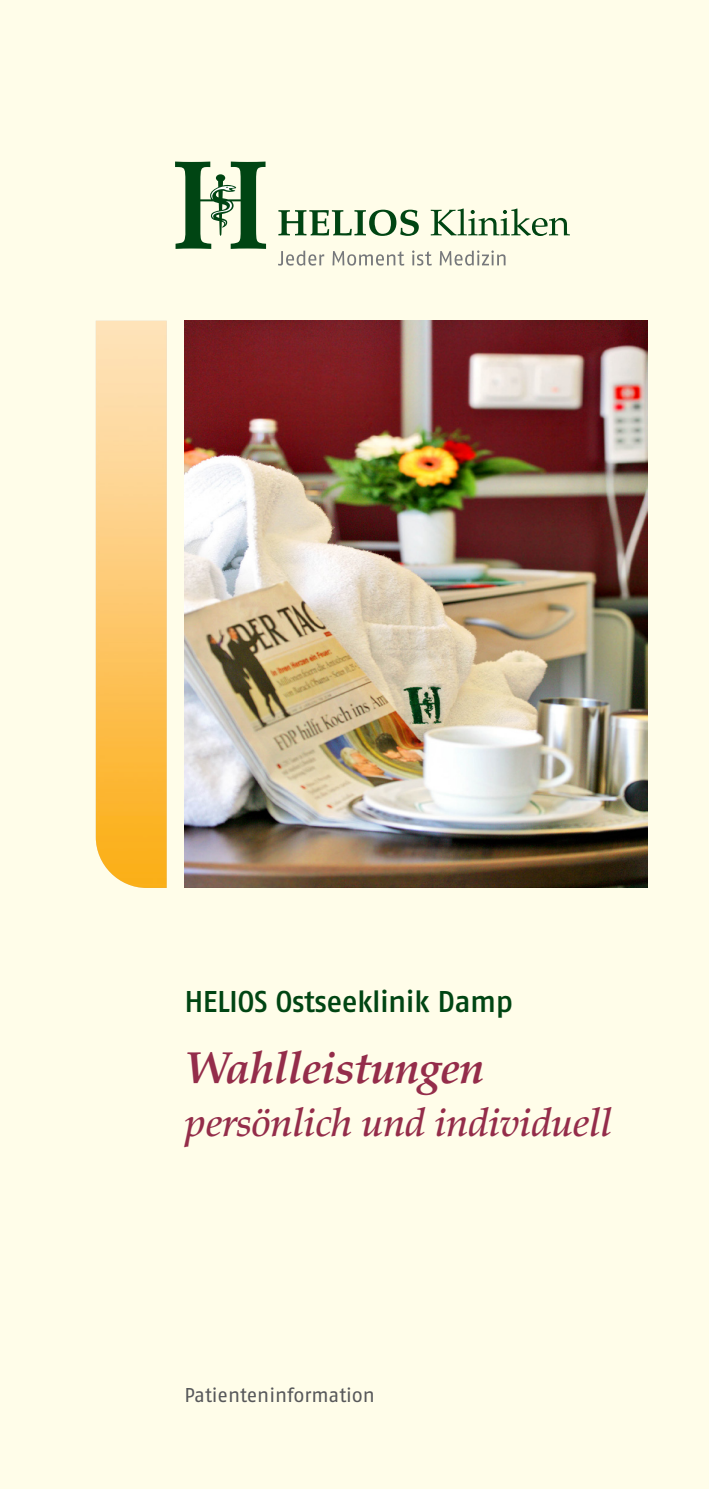
<style>
.page{position:relative;width:709px;height:1489px;background:#fff}
.page>*{position:absolute;margin:0;border:0;box-sizing:border-box;transform-origin:0 0}
.t1{font:italic 700 45px "Palatino LT Std";letter-spacing:-.02em;color:#942d4a}
.t2{font:italic 500 40px "Palatino LT Std";letter-spacing:-.01em;color:#942d4a}
.t3{font:500 30px "Fago Pro";letter-spacing:-.02em;color:#004513}
.t4{font:20px "Fago Pro";letter-spacing:-.005em;color:#57585a}
</style>
<div class="page">
<div style="left:0;top:0;width:709px;height:1488px;background:#fffde9"></div>
<img style="left:184px;top:321px;width:463px;height:567px">
<svg style="left:278px;top:210px;width:141px;height:26px"></svg>
<svg style="left:431px;top:208px;width:139px;height:28px"></svg>
<svg style="left:175px;top:161px;width:91px;height:88px"></svg>
<svg style="left:278px;top:251px;width:46px;height:14px"></svg>
<svg style="left:332px;top:251px;width:72px;height:14px"></svg>
<svg style="left:412px;top:250px;width:19px;height:15px"></svg>
<svg style="left:440px;top:250px;width:65px;height:15px"></svg>
<img style="left:96px;top:321px;width:71px;height:567px">
<p class="t3" style="left:184px;top:983px;width:330px">HELIOS Ostseeklinik Damp</p>
<p class="t1" style="left:184px;top:1041px;width:301px">Wahlleistungen</p>
<p class="t2" style="left:184px;top:1099px;width:429px">persönlich und individuell</p>
<p class="t4" style="left:184px;top:1382px;width:192px">Patienteninformation</p>
</div>
